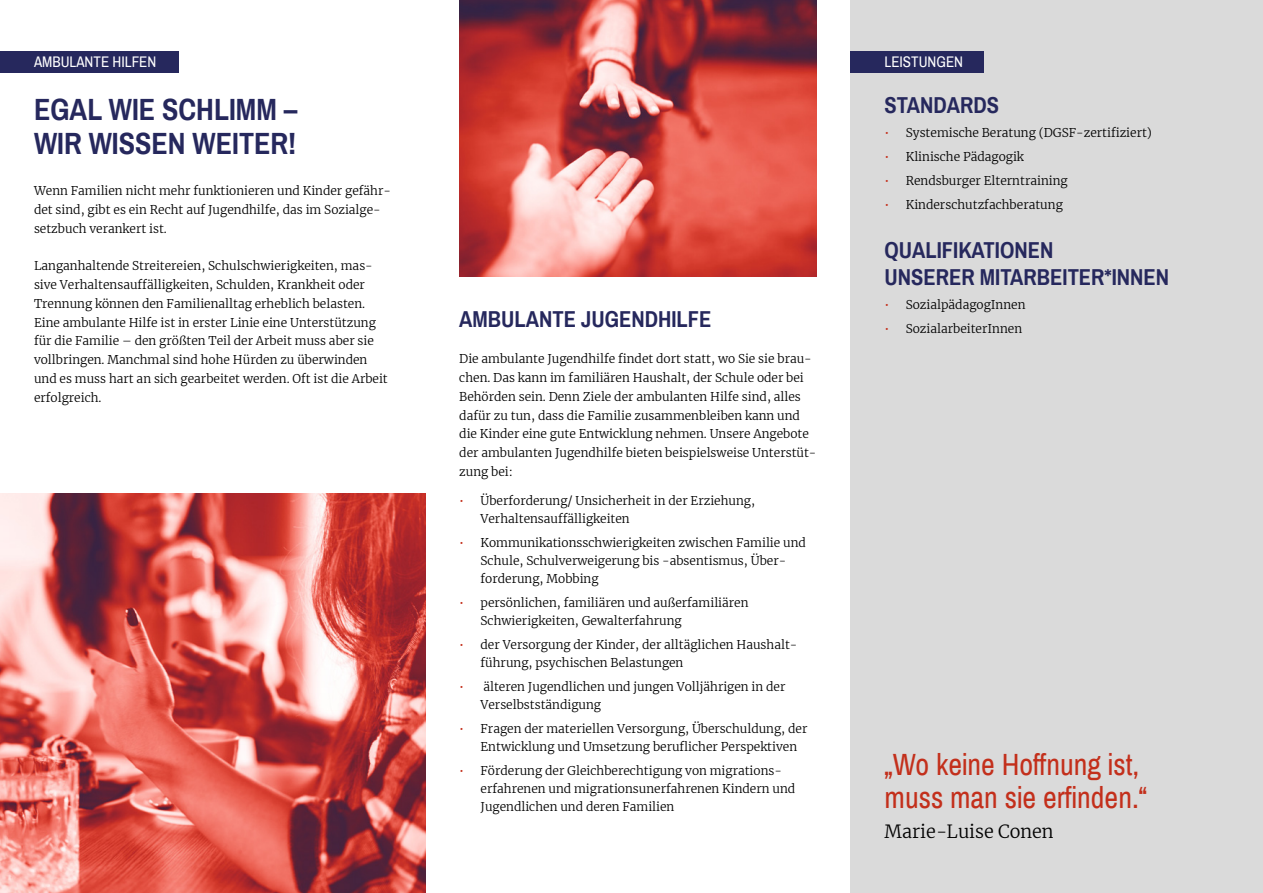
<style>
.page{position:relative;width:1263px;height:893px;background:#fff}
.page>*{position:absolute;margin:0;border:0;box-sizing:border-box;transform-origin:0 0}
.t1{font:30px/33px "Archivo Narrow";color:#c32f1b}
.t2{font:700 30px/34.5px "Archivo Narrow";color:#26285d}
.t3{font:700 22.5px/27px "Archivo Narrow";color:#26285d}
.t4{font:300 18px "Merriweather";color:#000}
.t5{font:15px "Archivo Narrow";color:#fff}
.t6{font:300 12px/18.8px "Merriweather";color:#000}
.s1{color:#c32f1b}
</style>
<div class="page">
<div style="left:850px;top:0;width:413px;height:893px;background:#dadada"></div>
<div style="left:0;top:51px;width:179px;height:21px;background:#26285d"></div>
<div style="left:850px;top:51px;width:134px;height:21px;background:#26285d"></div>
<img style="left:0;top:493px;width:425px;height:400px">
<img style="left:459px;top:0;width:357px;height:276px">
<p class="t5" style="left:34px;top:53px;width:124px">AMBULANTE HILFEN</p>
<h1 class="t2" style="left:34px;top:92px;width:265px">EGAL WIE SCHLIMM –<br>WIR WISSEN WEITER!</h1>
<p class="t6" style="left:34px;top:181px;width:359px">Wenn Familien nicht mehr funktionieren und Kinder gefähr&shy;det sind, gibt es ein Recht auf Jugendhilfe, das im Sozialge&shy;setzbuch verankert ist.</p>
<p class="t6" style="left:34px;top:256px;width:355px">Langanhaltende Streitereien, Schulschwierigkeiten, mas&shy;sive Verhaltensauffälligkeiten, Schulden, Krankheit oder Trennung können den Familienalltag erheblich belasten.<br>Eine ambulante Hilfe ist in erster Linie eine Unterstützung für die Familie – den größten Teil der Arbeit muss aber sie vollbringen. Manchmal sind hohe Hürden zu überwinden und es muss hart an sich gearbeitet werden. Oft ist die Arbeit erfolgreich.</p>
<h2 class="t3" style="left:459px;top:305px;width:254px">AMBULANTE JUGENDHILFE</h2>
<p class="t6" style="left:459px;top:349px;width:359px">Die ambulante Jugendhilfe findet dort statt, wo Sie sie brau&shy;chen. Das kann im familiären Haushalt, der Schule oder bei Behörden sein. Denn Ziele der ambulanten Hilfe sind, alles dafür zu tun, dass die Familie zusammenbleiben kann und die Kinder eine gute Entwicklung nehmen. Unsere Angebote der ambulanten Jugendhilfe bieten beispielsweise Unterstüt&shy;zung bei:</p>
<p class="t6" style="left:480px;top:491px;width:276px;line-height:18px;text-indent:-21px"><span class="s1">•</span> Überforderung/ Unsicherheit in der Erziehung,<br>Verhaltensauffälligkeiten</p>
<p class="t6" style="left:480px;top:533px;width:327px;line-height:18px;text-indent:-21px"><span class="s1">•</span> Kommunikationsschwierigkeiten zwischen Familie und<br>Schule, Schulverweigerung bis -absentismus, Über&shy;forderung, Mobbing</p>
<p class="t6" style="left:480px;top:593px;width:270px;line-height:18px;text-indent:-21px"><span class="s1">•</span> persönlichen, familiären und außerfamiliären<br>Schwierigkeiten, Gewalterfahrung</p>
<p class="t6" style="left:480px;top:635px;width:318px;line-height:18px;text-indent:-21px"><span class="s1">•</span> der Versorgung der Kinder, der alltäglichen Haushalt&shy;führung, psychischen Belastungen</p>
<p class="t6" style="left:480px;top:677px;width:306px;line-height:18px;text-indent:-21px"><span class="s1">•</span> älteren Jugendlichen und jungen Volljährigen in der<br>Verselbstständigung</p>
<p class="t6" style="left:480px;top:719px;width:328px;line-height:18px;text-indent:-21px"><span class="s1">•</span> Fragen der materiellen Versorgung, Überschuldung, der<br>Entwicklung und Umsetzung beruflicher Perspektiven</p>
<p class="t6" style="left:480px;top:761px;width:316px;line-height:18px;text-indent:-21px"><span class="s1">•</span> Förderung der Gleichberechtigung von migrations&shy;erfahrenen und migrationsunerfahrenen Kindern und<br>Jugendlichen und deren Familien</p>
<p class="t5" style="left:884px;top:53px;width:80px">LEISTUNGEN</p>
<h2 class="t3" style="left:884px;top:92px;width:116px">STANDARDS</h2>
<p class="t6" style="left:884px;top:123px;width:269px"><span class="s1">•</span> Systemische Beratung (DGSF-zertifiziert)</p>
<p class="t6" style="left:884px;top:147px;width:141px"><span class="s1">•</span> Klinische Pädagogik</p>
<p class="t6" style="left:884px;top:171px;width:185px"><span class="s1">•</span> Rendsburger Elterntraining</p>
<p class="t6" style="left:884px;top:195px;width:180px"><span class="s1">•</span> Kinderschutzfachberatung</p>
<h2 class="t3" style="left:884px;top:237px;width:286px">QUALIFIKATIONEN<br>UNSERER MITARBEITER*INNEN</h2>
<p class="t6" style="left:884px;top:295px;width:143px"><span class="s1">•</span> SozialpädagogInnen</p>
<p class="t6" style="left:884px;top:319px;width:139px"><span class="s1">•</span> SozialarbeiterInnen</p>
<h1 class="t1" style="left:884px;top:749px;width:264px">„Wo keine Hoffnung ist, muss man sie erfinden.“</h1>
<h3 class="t4" style="left:884px;top:818px;width:171px">Marie-Luise Conen</h3>
</div>
